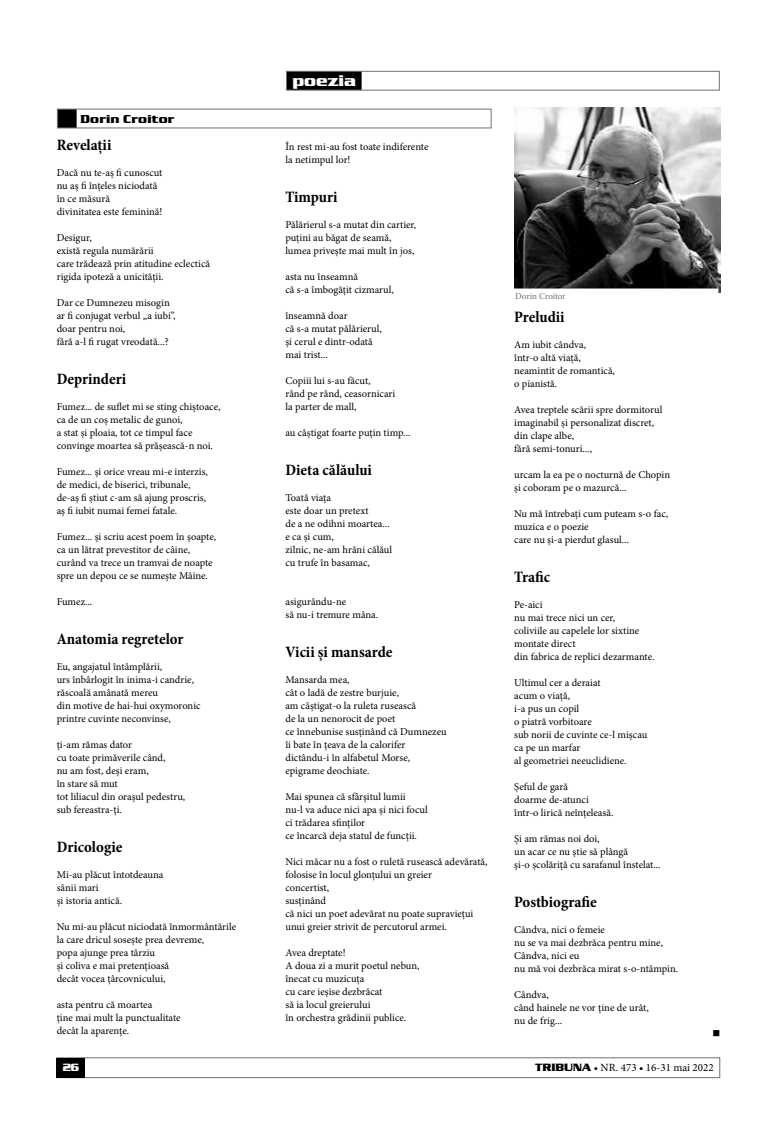
<style>
.page{position:relative;width:777px;height:1134px;background:#fff}
.page>*{position:absolute;margin:0;border:0;box-sizing:border-box;transform-origin:0 0}
.t1{font:700 condensed 16px "Minion Pro";color:#000}
.t2{font:700 16px "Serpentine D";color:#fff}
.t3{font:700 12px "Serpentine D";letter-spacing:.02em;color:#000}
.t4{font:11px "Minion Pro";color:#000}
.t5{font:700 11px "Serpentine D";color:#fff}
.t6{font:10.5px/13px "Minion Pro";letter-spacing:-.005em;color:#000}
.t7{font:10.5px "Wingdings";color:#000}
.t8{font:9px "Minion Pro";color:#707172}
.s1{font-family:"Serpentine D";font-weight:700}
</style>
<div class="page">
<div style="left:287px;top:71px;width:74px;height:19px;background:#000"></div>
<div style="left:286px;top:71px;width:433px;height:20px;border:1px solid #707172"></div>
<div style="left:57px;top:109px;width:20px;height:19px;background:#000"></div>
<div style="left:57px;top:109px;width:434px;height:19px;border:1px solid #707172"></div>
<img style="left:514px;top:108px;width:206px;height:185px">
<div style="left:513px;top:288px;width:205px;height:15px;background:#fff"></div>
<div style="left:57px;top:1057px;width:663px;height:21px;border:1px solid #707172"></div>
<div style="left:57px;top:1058px;width:28px;height:20px;background:#000"></div>
<p class="t3" style="left:80px;top:112px;width:95px">Dorin Croitor</p>
<h1 class="t1" style="left:57px;top:134px;width:56px">Revelații</h1>
<p class="t6" style="left:57px;top:166px;width:107px">Dacă nu te-aș fi cunoscut nu aș fi înțeles niciodată în ce măsură<br>divinitatea este feminină!</p>
<p class="t6" style="left:57px;top:231px;width:155px">Desigur,<br>există regula numărării<br>care trădează prin atitudine eclectică rigida ipoteză a unicității.</p>
<p class="t6" style="left:57px;top:296px;width:120px">Dar ce Dumnezeu misogin ar fi conjugat verbul „a iubi”, doar pentru noi,<br>fără a-l fi rugat vreodată...?</p>
<h1 class="t1" style="left:57px;top:368px;width:71px">Deprinderi</h1>
<p class="t6" style="left:57px;top:400px;width:165px">Fumez... de suflet mi se sting chiștoace, ca de un coș metalic de gunoi,<br>a stat și ploaia, tot ce timpul face convinge moartea să prășească-n noi.</p>
<p class="t6" style="left:57px;top:465px;width:153px">Fumez... și orice vreau mi-e interzis, de medici, de biserici, tribunale, de-aș fi știut c-am să ajung proscris, aș fi iubit numai femei fatale.</p>
<p class="t6" style="left:57px;top:530px;width:161px">Fumez... și scriu acest poem în șoapte, ca un lătrat prevestitor de câine, curând va trece un tramvai de noapte spre un depou ce se numește Mâine.</p>
<p class="t6" style="left:57px;top:595px;width:37px">Fumez...</p>
<h1 class="t1" style="left:57px;top:628px;width:128px">Anatomia regretelor</h1>
<p class="t6" style="left:57px;top:660px;width:145px">Eu, angajatul întâmplării,<br>urs înbârlogit în inima-i candrie, răscoală amânată mereu<br>din motive de hai-hui oxymoronic printre cuvinte neconvinse,</p>
<p class="t6" style="left:57px;top:738px;width:130px">ți-am rămas dator<br>cu toate primăverile când,<br>nu am fost, deși eram,<br>în stare să mut<br>tot liliacul din orașul pedestru, sub fereastra-ți.</p>
<h1 class="t1" style="left:57px;top:836px;width:67px">Dricologie</h1>
<p class="t6" style="left:57px;top:868px;width:108px">Mi-au plăcut întotdeauna sânii mari<br>și istoria antică.</p>
<p class="t6" style="left:57px;top:920px;width:181px">Nu mi-au plăcut niciodată înmormântările la care dricul sosește prea devreme,<br>popa ajunge prea târziu<br>și coliva e mai pretențioasă<br>decât vocea țârcovnicului,</p>
<p class="t6" style="left:57px;top:998px;width:125px">asta pentru că moartea<br>ține mai mult la punctualitate decât la aparențe.</p>
<h1 class="t2" style="left:292px;top:72px;width:65px">poezia</h1>
<p class="t6" style="left:285px;top:140px;width:145px">În rest mi-au fost toate indiferente la netimpul lor!</p>
<h1 class="t1" style="left:285px;top:186px;width:54px">Timpuri</h1>
<p class="t6" style="left:285px;top:218px;width:132px">Pălărierul s-a mutat din cartier, puțini au băgat de seamă, lumea privește mai mult în jos,</p>
<p class="t6" style="left:285px;top:270px;width:110px">asta nu înseamnă<br>că s-a îmbogățit cizmarul,</p>
<p class="t6" style="left:285px;top:309px;width:98px">înseamnă doar<br>că s-a mutat pălărierul, și cerul e dintr-odată mai trist...</p>
<p class="t6" style="left:285px;top:374px;width:111px">Copiii lui s-au făcut,<br>rând pe rând, ceasornicari la parter de mall,</p>
<p class="t6" style="left:285px;top:426px;width:126px">au câștigat foarte puțin timp...</p>
<h1 class="t1" style="left:285px;top:459px;width:88px">Dieta călăului</h1>
<p class="t6" style="left:285px;top:491px;width:108px">Toată viața<br>este doar un pretext<br>de a ne odihni moartea... e ca și cum,<br>zilnic, ne-am hrăni călăul cu trufe în basamac,</p>
<p class="t6" style="left:285px;top:595px;width:94px">asigurându-ne<br>să nu-i tremure mâna.</p>
<h1 class="t1" style="left:285px;top:641px;width:108px">Vicii și mansarde</h1>
<p class="t6" style="left:285px;top:673px;width:163px">Mansarda mea,<br>cât o ladă de zestre burjuie,<br>am câștigat-o la ruleta rusească<br>de la un nenorocit de poet<br>ce înnebunise susținând că Dumnezeu îi bate în țeava de la calorifer dictându-i în alfabetul Morse, epigrame deochiate.</p>
<p class="t6" style="left:285px;top:790px;width:144px">Mai spunea că sfârșitul lumii<br>nu-l va aduce nici apa și nici focul ci trădarea sfinților<br>ce încarcă deja statul de funcții.</p>
<p class="t6" style="left:285px;top:855px;width:204px">Nici măcar nu a fost o ruletă rusească adevărată, folosise în locul glonțului un greier<br>concertist,<br>susținând<br>că nici un poet adevărat nu poate supraviețui unui greier strivit de percutorul armei.</p>
<p class="t6" style="left:285px;top:946px;width:136px">Avea dreptate!<br>A doua zi a murit poetul nebun, înecat cu muzicuța<br>cu care ieșise dezbrăcat<br>să ia locul greierului<br>în orchestra grădinii publice.</p>
<p class="t8" style="left:515px;top:290px;width:52px">Dorin Croitor</p>
<h1 class="t1" style="left:514px;top:306px;width:52px">Preludii</h1>
<p class="t6" style="left:514px;top:339px;width:102px">Am iubit cândva,<br>într-o altă viață, neamintit de romantică, o pianistă.</p>
<p class="t6" style="left:514px;top:404px;width:150px">Avea treptele scării spre dormitorul imaginabil și personalizat discret, din clape albe,<br>fără semi-tonuri...,</p>
<p class="t6" style="left:514px;top:469px;width:157px">urcam la ea pe o nocturnă de Chopin și coboram pe o mazurcă...</p>
<p class="t6" style="left:514px;top:508px;width:155px">Nu mă întrebați cum puteam s-o fac, muzica e o poezie<br>care nu și-a pierdut glasul...</p>
<h1 class="t1" style="left:514px;top:566px;width:37px">Trafic</h1>
<p class="t6" style="left:514px;top:599px;width:142px">Pe-aici<br>nu mai trece nici un cer,<br>coliviile au capelele lor sixtine montate direct<br>din fabrica de replici dezarmante.</p>
<p class="t6" style="left:514px;top:677px;width:135px">Ultimul cer a deraiat<br>acum o viață,<br>i-a pus un copil<br>o piatră vorbitoare<br>sub norii de cuvinte ce-l mișcau ca pe un marfar<br>al geometriei neeuclidiene.</p>
<p class="t6" style="left:514px;top:781px;width:101px">Șeful de gară<br>doarme de-atunci într-o lirică neînțeleasă.</p>
<p class="t6" style="left:514px;top:832px;width:148px">Și am rămas noi doi,<br>un acar ce nu știe să plângă<br>și-o școlăriță cu sarafanul înstelat...</p>
<h1 class="t1" style="left:514px;top:891px;width:84px">Postbiografie</h1>
<p class="t6" style="left:514px;top:924px;width:165px">Cândva, nici o femeie<br>nu se va mai dezbrăca pentru mine,<br>Cândva, nici eu<br>nu mă voi dezbrăca mirat s-o-ntâmpin.</p>
<p class="t6" style="left:514px;top:989px;width:136px">Cândva,<br>când hainele ne vor ține de urât, nu de frig...</p>
<p class="t7" style="left:712px;top:1027px;width:9px">■</p>
<p class="t5" style="left:62px;top:1061px;width:19px">26</p>
<p class="t4" style="left:535px;top:1060px;width:180px"><span class="s1">TRIBUNA</span> • NR. 473 • 16-31 mai 2022</p>
</div>
